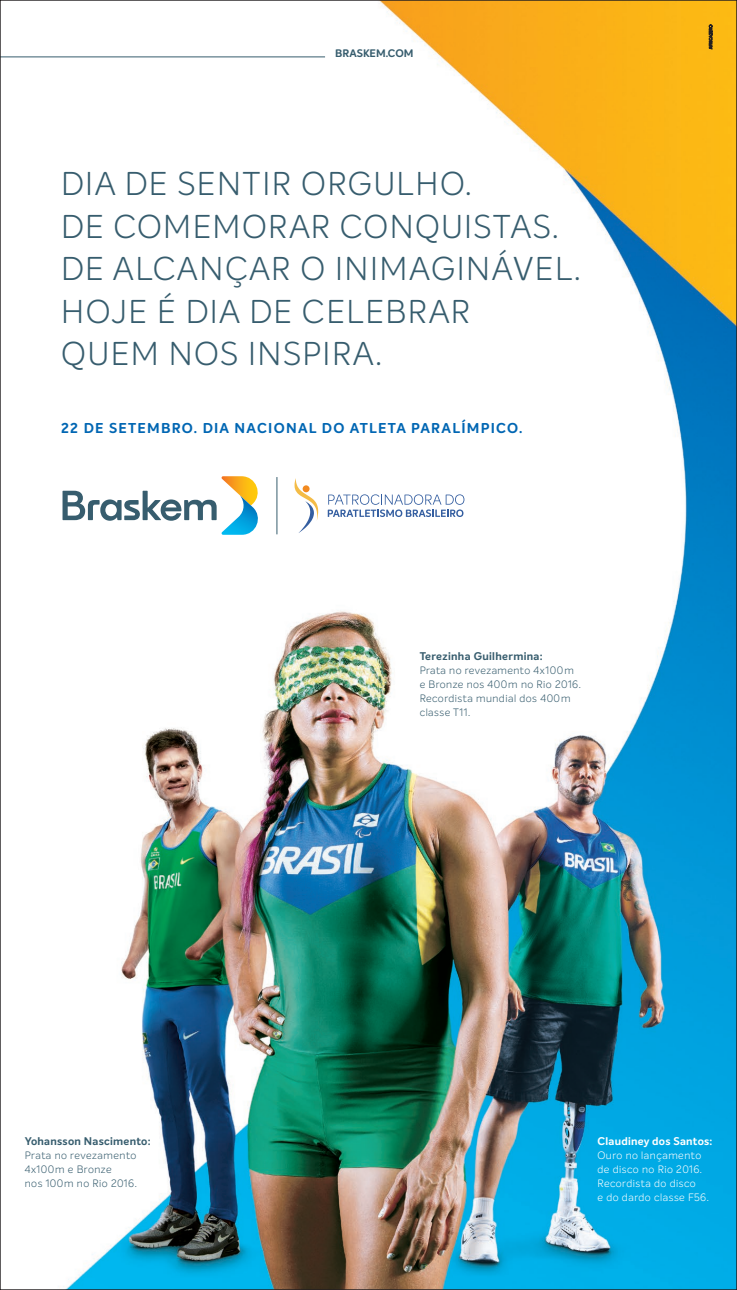
<style>
.page{position:relative;width:737px;height:1290px;background:#fff}
.page>*{position:absolute;margin:0;border:0;box-sizing:border-box;transform-origin:0 0}
.t1{font:300 32.29px "Intelo";letter-spacing:.045em;color:#375d6e}
.t2{font:700 14px "Intelo";letter-spacing:.09em;color:#0166b3}
.t3{font:700 10.94px "Intelo";letter-spacing:.025em;color:#375d6e}
.t4{font:700 10.94px "Intelo";letter-spacing:.025em;color:#fff}
.t5{font:700 10.67px "Intelo";color:#375d6e}
.t6{font:300 10.5px/14px "Intelo";letter-spacing:.045em;color:#375d6e}
.t7{font:300 10.5px/14px "Intelo";letter-spacing:.05em;color:#fff;text-align:justify}
</style>
<div class="page">
<img style="left:2px;top:2px;width:733px;height:1286px">
<svg style="left:62px;top:476px;width:201px;height:59px"></svg>
<hr style="left:0;top:57px;width:325px;height:1px;background:#375d6e">
<svg style="left:709px;top:25px;width:3px;height:24px"></svg>
<hr style="left:276px;top:477px;width:1px;height:57px;background:#375d6e">
<svg style="left:294px;top:478px;width:24px;height:55px"></svg>
<div style="left:302px;top:485px;width:7px;height:7px;background:#f28a20;border-radius:50%"></div>
<svg style="left:328px;top:494px;width:136px;height:23px"></svg>
<p class="t5" style="left:335px;top:47px;width:80px">BRASKEM.COM</p>
<p class="t1" style="left:61px;top:164px;width:412px">DIA DE SENTIR ORGULHO.</p>
<p class="t1" style="left:61px;top:207px;width:499px">DE COMEMORAR CONQUISTAS.</p>
<p class="t1" style="left:61px;top:249px;width:521px">DE ALCANÇAR O INIMAGINÁVEL.</p>
<p class="t1" style="left:61px;top:291px;width:410px">HOJE É DIA DE CELEBRAR</p>
<p class="t1" style="left:61px;top:334px;width:322px">QUEM NOS INSPIRA.</p>
<p class="t2" style="left:61px;top:419px;width:462px">22 DE SETEMBRO. DIA NACIONAL DO ATLETA PARALÍMPICO.</p>
<p class="t3" style="left:419px;top:649px;width:125px">Terezinha Guilhermina:</p>
<p class="t6" style="left:419px;top:663px;width:156px">Prata no revezamento 4x100m</p>
<p class="t6" style="left:419px;top:677px;width:163px">e Bronze nos 400m no Rio 2016.<br>Recordista mundial dos 400m classe T11.</p>
<p class="t3" style="left:25px;top:1134px;width:128px">Yohansson Nascimento:</p>
<p class="t6" style="left:25px;top:1148px;width:113px">Prata no revezamento<br>4x100m e Bronze</p>
<p class="t6" style="left:25px;top:1176px;width:113px">nos 100m no Rio 2016.</p>
<p class="t4" style="left:597px;top:1134px;width:117px">Claudiney dos Santos:</p>
<p class="t7" style="left:597px;top:1148px;width:106px">Ouro no lançamento de disco no Rio 2016.<br>Recordista do disco</p>
<p class="t7" style="left:597px;top:1190px;width:113px">e do dardo classe F56.</p>
</div>
